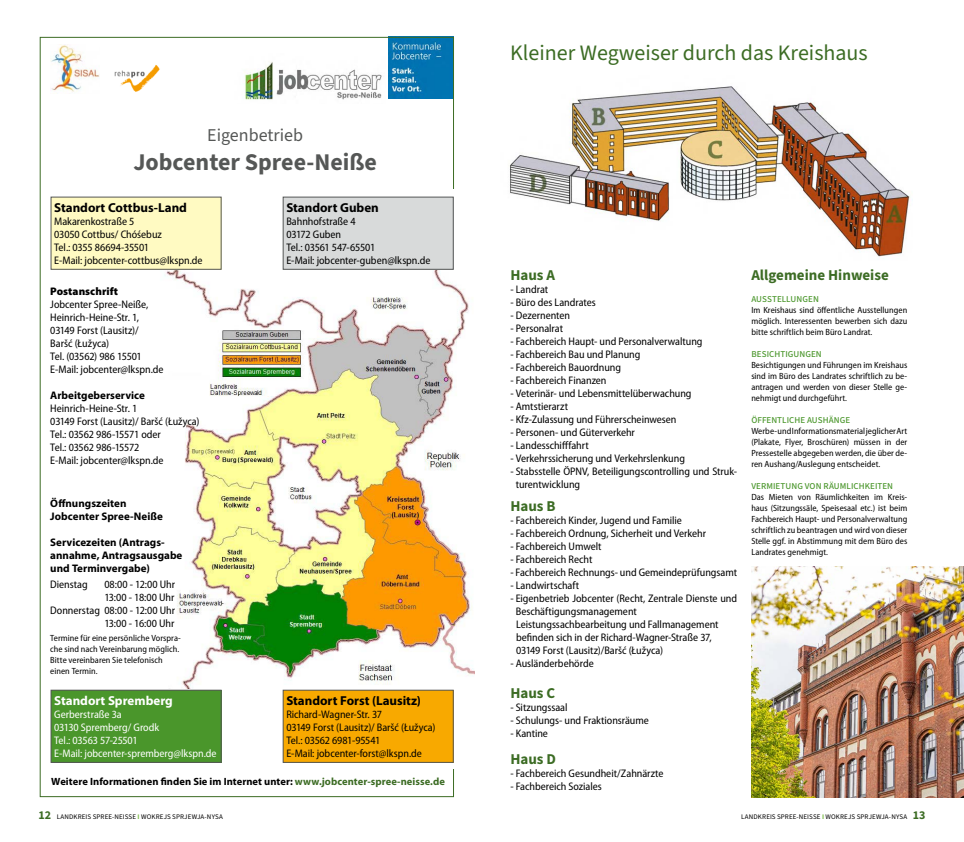
<style>
.page{position:relative;width:964px;height:842px;background:#fff}
.page>*{position:absolute;margin:0;border:0;box-sizing:border-box;transform-origin:0 0}
.t1{font:700 24px "Source Sans 3";color:#555756}
.t2{font:22px "Source Sans 3";color:#3c6c24}
.t3{font:18px "Source Sans 3";color:#555756}
.t4{font:700 15px "Source Sans 3";color:#3c6c24}
.t5{font:700 13px "Myriad Pro";color:#000}
.t6{font:700 13px "Myriad Pro";color:#fff}
.t7{font:semi-condensed 11px/13px "Myriad Pro";letter-spacing:-.005em;color:#000}
.t8{font:700 11px/13px "Myriad Pro";color:#000}
.t9{font:semi-condensed 11px/13px "Myriad Pro";letter-spacing:-.005em;color:#fff}
.t10{font:900 11px "Myriad Pro";letter-spacing:.005em;color:#000}
.t11{font:700 10.5px "Myriad Pro";letter-spacing:.005em;color:#000}
.t12{font:semi-condensed 9px/11px "Myriad Pro";letter-spacing:.005em;color:#000;text-align:justify}
.t13{font:500 9px "Source Sans 3";letter-spacing:.01em;color:#4a962b}
.t14{font:7px "Source Sans 3";letter-spacing:.015em;color:#000}
.s1{color:#3c6c24}
.s2{font-weight:700;font-size:12px;color:#3c6c24}
.s3{font-weight:700;color:#7dbc4a}
</style>
<div class="page">
<img style="left:510px;top:86px;width:400px;height:173px">
<img style="left:114px;top:65px;width:46px;height:27px">
<img style="left:51px;top:44px;width:49px;height:48px">
<img style="left:388px;top:39px;width:64px;height:60px">
<img style="left:164px;top:265px;width:311px;height:423px">
<img style="left:244px;top:62px;width:138px;height:38px">
<div style="left:51px;top:197px;width:170px;height:72px;background:#fffac2"></div>
<div style="left:51px;top:197px;width:170px;height:73px;border:1px solid #555756"></div>
<div style="left:51px;top:690px;width:170px;height:72px;background:#4a962b"></div>
<div style="left:51px;top:690px;width:170px;height:73px;border:1px solid #555756"></div>
<div style="left:283px;top:197px;width:170px;height:72px;background:#d8dada"></div>
<div style="left:283px;top:197px;width:171px;height:73px;border:1px solid #555756"></div>
<div style="left:283px;top:690px;width:170px;height:72px;background:#f8a900"></div>
<div style="left:283px;top:690px;width:171px;height:73px;border:1px solid #555756"></div>
<img style="left:751px;top:566px;width:213px;height:231px">
<svg style="left:164px;top:414px;width:23px;height:17px"></svg>
<h3 class="t3" style="left:207px;top:123px;width:97px">Eigenbetrieb</h3>
<h1 class="t1" style="left:133px;top:146px;width:245px">Jobcenter Spree-Neiße</h1>
<p class="t5" style="left:54px;top:199px;width:134px">Standort Cottbus-Land</p>
<p class="t7" style="left:54px;top:215px;width:150px">Makarenkostraße 5<br>03050 Cottbus/ Chóśebuz<br>Tel.: 0355 86694-35501<br>E-Mail: jobcenter-cottbus@lkspn.de</p>
<p class="t5" style="left:286px;top:199px;width:94px">Standort Guben</p>
<p class="t7" style="left:286px;top:215px;width:146px">Bahnhofstraße 4<br>03172 Guben<br>Tel.: 03561 547-65501<br>E-Mail: jobcenter-guben@lkspn.de</p>
<p class="t10" style="left:50px;top:284px;width:69px">Postanschrift</p>
<p class="t7" style="left:50px;top:297px;width:115px">Jobcenter Spree-Neiße,<br>Heinrich-Heine-Str. 1,<br>03149 Forst (Lausitz)/<br>Baršć (Łužyca)<br>Tel. (03562) 986 15501<br>E-Mail: jobcenter@lkspn.de</p>
<p class="t8" style="left:50px;top:388px;width:96px">Arbeitgeberservice</p>
<p class="t7" style="left:50px;top:401px;width:151px">Heinrich-Heine-Str. 1<br>03149 Forst (Lausitz)/ Baršć (Łužyca)<br>Tel.: 03562 986-15571 oder<br>Tel.: 03562 986-15572<br>E-Mail: jobcenter@lkspn.de</p>
<p class="t8" style="left:50px;top:497px;width:114px">Öffnungszeiten<br>Jobcenter Spree-Neiße</p>
<p class="t8" style="left:50px;top:536px;width:134px">Servicezeiten (Antrags&shy;annahme, Antragsausgabe und Terminvergabe)</p>
<p class="t7" style="left:50px;top:578px;width:39px">Dienstag</p>
<p class="t7" style="left:50px;top:578px;width:126px;text-align:right">08:00 - 12:00 Uhr<br>13:00 - 18:00 Uhr<br>Donnerstag 08:00 - 12:00 Uhr<br>13:00 - 16:00 Uhr</p>
<p class="t12" style="left:50px;top:632px;width:132px;text-align:left">Termine für eine persönliche Vorspra&shy;che sind nach Vereinbarung möglich.<br>Bitte vereinbaren Sie telefonisch einen Termin.</p>
<p class="t5" style="left:286px;top:692px;width:136px">Standort Forst (Lausitz)</p>
<p class="t7" style="left:286px;top:708px;width:151px">Richard-Wagner-Str. 37<br>03149 Forst (Lausitz)/ Baršć (Łužyca)<br>Tel.: 03562 6981-95541<br>E-Mail: jobcenter-forst@lkspn.de</p>
<p class="t11" style="left:51px;top:775px;width:395px">Weitere Informationen finden Sie im Internet unter: <span class="s1">www.jobcenter-spree-neisse.de</span></p>
<p class="t6" style="left:54px;top:692px;width:120px">Standort Spremberg</p>
<p class="t9" style="left:54px;top:708px;width:164px">Gerberstraße 3a<br>03130 Spremberg/ Grodk<br>Tel.: 03563 57-25501<br>E-Mail: jobcenter-spremberg@lkspn.de</p>
<h2 class="t2" style="left:510px;top:39px;width:359px">Kleiner Wegweiser durch das Kreishaus</h2>
<h3 class="t4" style="left:510px;top:265px;width:46px">Haus A</h3>
<p class="t7" style="left:510px;top:283px;width:39px">- Landrat</p>
<p class="t7" style="left:510px;top:296px;width:87px">- Büro des Landrates</p>
<p class="t7" style="left:510px;top:309px;width:61px">- Dezernenten</p>
<p class="t7" style="left:510px;top:322px;width:54px">- Personalrat</p>
<p class="t7" style="left:510px;top:335px;width:194px">- Fachbereich Haupt- und Personalverwaltung</p>
<p class="t7" style="left:510px;top:348px;width:131px">- Fachbereich Bau und Planung</p>
<p class="t7" style="left:510px;top:361px;width:112px">- Fachbereich Bauordnung</p>
<p class="t7" style="left:510px;top:374px;width:98px">- Fachbereich Finanzen</p>
<p class="t7" style="left:510px;top:387px;width:183px">- Veterinär- und Lebensmittelüberwachung</p>
<p class="t7" style="left:510px;top:400px;width:59px">- Amtstierarzt</p>
<p class="t7" style="left:510px;top:413px;width:168px">- Kfz-Zulassung und Führerscheinwesen</p>
<p class="t7" style="left:510px;top:426px;width:126px">- Personen- und Güterverkehr</p>
<p class="t7" style="left:510px;top:439px;width:80px">- Landesschifffahrt</p>
<p class="t7" style="left:510px;top:452px;width:176px">- Verkehrssicherung und Verkehrslenkung</p>
<p class="t7" style="left:516px;top:465px;width:223px;text-indent:-5px">- Stabsstelle ÖPNV, Beteiligungscontrolling und Struk&shy;turentwicklung</p>
<h3 class="t4" style="left:510px;top:496px;width:47px">Haus B</h3>
<p class="t7" style="left:510px;top:514px;width:173px">- Fachbereich Kinder, Jugend und Familie</p>
<p class="t7" style="left:510px;top:527px;width:197px">- Fachbereich Ordnung, Sicherheit und Verkehr</p>
<p class="t7" style="left:510px;top:540px;width:93px">- Fachbereich Umwelt</p>
<p class="t7" style="left:510px;top:553px;width:84px">- Fachbereich Recht</p>
<p class="t7" style="left:510px;top:566px;width:228px">- Fachbereich Rechnungs- und Gemeindeprüfungsamt</p>
<p class="t7" style="left:510px;top:579px;width:70px">- Landwirtschaft</p>
<p class="t7" style="left:516px;top:592px;width:223px;text-indent:-5px">- Eigenbetrieb Jobcenter (Recht, Zentrale Dienste und Beschäftigungsmanagement Leistungssachbearbeitung und Fallmanagement befinden sich in der Richard-Wagner-Straße 37, 03149 Forst (Lausitz)/Baršć (Łužyca)</p>
<p class="t7" style="left:510px;top:657px;width:85px">- Ausländerbehörde</p>
<h3 class="t4" style="left:510px;top:683px;width:46px">Haus C</h3>
<p class="t7" style="left:510px;top:701px;width:59px">- Sitzungssaal</p>
<p class="t7" style="left:510px;top:714px;width:140px">- Schulungs- und Fraktionsräume</p>
<p class="t7" style="left:510px;top:727px;width:39px">- Kantine</p>
<h3 class="t4" style="left:510px;top:749px;width:47px">Haus D</h3>
<p class="t7" style="left:510px;top:767px;width:155px">- Fachbereich Gesundheit/Zahnärzte</p>
<p class="t7" style="left:510px;top:780px;width:93px">- Fachbereich Soziales</p>
<h3 class="t4" style="left:751px;top:265px;width:139px">Allgemeine Hinweise</h3>
<p class="t13" style="left:751px;top:293px;width:69px">AUSSTELLUNGEN</p>
<p class="t12" style="left:751px;top:304px;width:157px">Im Kreishaus sind öffentliche Ausstellungen möglich. Interessenten bewerben sich dazu bitte schriftlich beim Büro Landrat.</p>
<p class="t13" style="left:751px;top:348px;width:72px">BESICHTIGUNGEN</p>
<p class="t12" style="left:751px;top:359px;width:157px">Besichtigungen und Führungen im Kreishaus sind im Büro des Landrates schriftlich zu be&shy;antragen und werden von dieser Stelle ge&shy;nehmigt und durchgeführt.</p>
<p class="t13" style="left:751px;top:414px;width:101px">ÖFFENTLICHE AUSHÄNGE</p>
<p class="t12" style="left:751px;top:425px;width:157px">Werbe- und Informationsmaterial jeglicher Art (Plakate, Flyer, Broschüren) müssen in der Pressestelle abgegeben werden, die über de&shy;ren Aushang/Auslegung entscheidet.</p>
<p class="t13" style="left:751px;top:480px;width:143px">VERMIETUNG VON RÄUMLICHKEITEN</p>
<p class="t12" style="left:751px;top:491px;width:157px">Das Mieten von Räumlichkeiten im Kreis&shy;haus (Sitzungssäle, Speisesaal etc.) ist beim Fachbereich Haupt- und Personalverwaltung schriftlich zu beantragen und wird von dieser Stelle ggf. in Abstimmung mit dem Büro des Landrates genehmigt.</p>
<p class="t14" style="left:38px;top:812px;width:186px"><span class="s2">12</span> LANDKREIS SPREE-NEISSE <span class="s3">I</span> WOKREJS SPRJEWJA-NYSA</p>
<p class="t14" style="left:741px;top:812px;width:186px">LANDKREIS SPREE-NEISSE <span class="s3">I</span> WOKREJS SPRJEWJA-NYSA <span class="s2">13</span></p>
</div>
